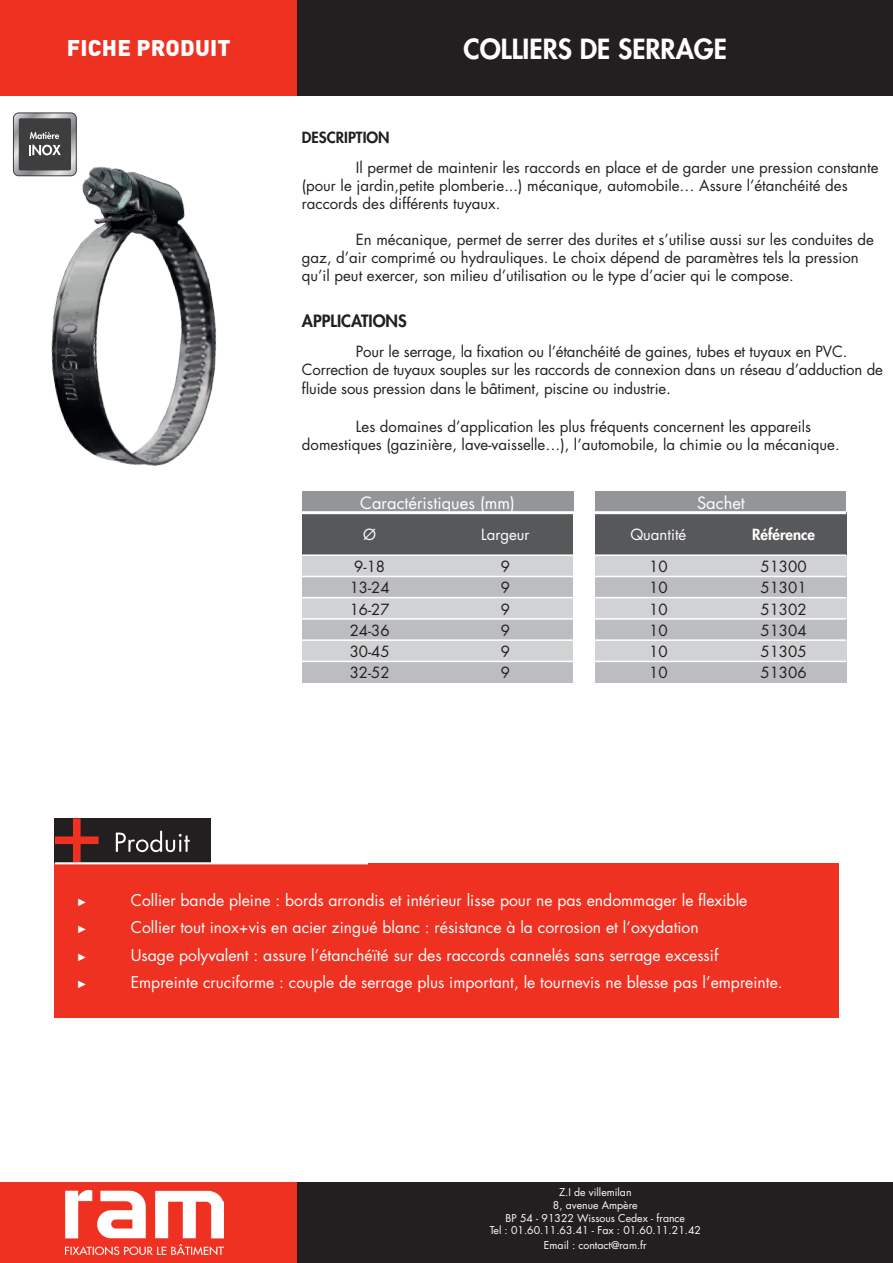
<style>
.page{position:relative;width:893px;height:1263px;background:#fff}
.page>*{position:absolute;margin:0;border:0;box-sizing:border-box;transform-origin:0 0}
.t1{font:800 27px "Futura Std";color:#fff}
.t2{font:900 22.5px "DIN Pro";letter-spacing:.01em;color:#fff}
.t3{font:16.5px "Futura Std";color:#fff}
.t4{font:800 16.5px "Futura Std";color:#231f20}
.t5{font:15.75px "Futura Std";color:#fff}
.t6{font:15px/18px "Futura Std";color:#231f20}
.t7{font:15px "Futura Std";color:#fff}
.t8{font:800 15px "Futura Std";color:#231f20}
.t9{font:800 15px "Futura Std";color:#fff}
.t10{font:10.65px "Arial";color:#fff}
.t11{font:10.5px/12.6px "Futura Std";color:#fff;text-align:center}
.s1{font-size:15.75px}
</style>
<div class="page">
<div style="left:0;top:0;width:446px;height:96px;background:#ef3122"></div>
<div style="left:0;top:1182px;width:446px;height:81px;background:#ef3122"></div>
<div style="left:298px;top:0;width:595px;height:96px;background:#231f20"></div>
<div style="left:298px;top:1182px;width:595px;height:81px;background:#231f20"></div>
<img style="left:66px;top:1190px;width:157px;height:64px">
<img style="left:17px;top:166px;width:200px;height:300px">
<svg style="left:13px;top:113px;width:64px;height:63px;background:#6c6c6e"></svg>
<div style="left:302px;top:491px;width:271px;height:22px;background:#939598"></div>
<div style="left:596px;top:491px;width:250px;height:22px;background:#939598"></div>
<div style="left:302px;top:513px;width:136px;height:42px;background:#57585a"></div>
<div style="left:302px;top:555px;width:136px;height:21px;background:#d1d2d4"></div>
<div style="left:437px;top:555px;width:136px;height:21px;background:#d1d2d4"></div>
<div style="left:596px;top:555px;width:125px;height:21px;background:#d1d2d4"></div>
<div style="left:721px;top:555px;width:125px;height:21px;background:#d1d2d4"></div>
<div style="left:302px;top:598px;width:136px;height:21px;background:#d1d2d4"></div>
<div style="left:437px;top:598px;width:136px;height:21px;background:#d1d2d4"></div>
<div style="left:596px;top:598px;width:125px;height:21px;background:#d1d2d4"></div>
<div style="left:721px;top:598px;width:125px;height:21px;background:#d1d2d4"></div>
<div style="left:302px;top:576px;width:136px;height:22px;background:#bcbdc0"></div>
<div style="left:437px;top:576px;width:136px;height:22px;background:#bcbdc0"></div>
<div style="left:596px;top:576px;width:125px;height:22px;background:#bcbdc0"></div>
<div style="left:721px;top:576px;width:125px;height:22px;background:#bcbdc0"></div>
<div style="left:302px;top:619px;width:136px;height:21px;background:#bcbdc0"></div>
<div style="left:437px;top:619px;width:136px;height:21px;background:#bcbdc0"></div>
<div style="left:596px;top:619px;width:125px;height:21px;background:#bcbdc0"></div>
<div style="left:721px;top:619px;width:125px;height:21px;background:#bcbdc0"></div>
<div style="left:302px;top:640px;width:136px;height:21px;background:#d1d2d4"></div>
<div style="left:437px;top:640px;width:136px;height:21px;background:#d1d2d4"></div>
<div style="left:596px;top:640px;width:125px;height:21px;background:#d1d2d4"></div>
<div style="left:721px;top:640px;width:125px;height:21px;background:#d1d2d4"></div>
<div style="left:302px;top:661px;width:136px;height:22px;background:#bcbdc0"></div>
<div style="left:437px;top:661px;width:136px;height:22px;background:#bcbdc0"></div>
<div style="left:596px;top:661px;width:125px;height:22px;background:#bcbdc0"></div>
<div style="left:721px;top:661px;width:125px;height:22px;background:#bcbdc0"></div>
<div style="left:438px;top:513px;width:135px;height:42px;background:#57585a"></div>
<div style="left:596px;top:513px;width:125px;height:42px;background:#57585a"></div>
<div style="left:721px;top:513px;width:125px;height:42px;background:#57585a"></div>
<hr style="left:302px;top:511px;width:544px;height:3px;background:#fff">
<hr style="left:302px;top:576px;width:544px;height:1px;background:#fff">
<hr style="left:302px;top:597px;width:544px;height:1px;background:#fff">
<hr style="left:302px;top:618px;width:544px;height:2px;background:#fff">
<hr style="left:302px;top:639px;width:544px;height:2px;background:#fff">
<hr style="left:302px;top:554px;width:544px;height:2px;background:#fff">
<hr style="left:302px;top:661px;width:544px;height:1px;background:#fff">
<div style="left:54px;top:818px;width:157px;height:44px;background:#231f20"></div>
<div style="left:55px;top:863px;width:784px;height:154px;background:#ef3122"></div>
<svg style="left:116px;top:831px;width:74px;height:21px"></svg>
<svg style="left:55px;top:818px;width:44px;height:44px"></svg>
<hr style="left:55px;top:862px;width:313px;height:2px;background:#fff">
<h2 class="t2" style="left:67px;top:32px;width:165px">FICHE PRODUIT</h2>
<h1 class="t1" style="left:464px;top:32px;width:265px">COLLIERS DE SERRAGE</h1>
<p class="t8" style="left:302px;top:128px;width:89px">DESCRIPTION</p>
<p class="t6" style="left:302px;top:159px;width:578px;text-indent:54px">Il permet de maintenir les raccords en place et de garder une pression constante (pour le jardin,petite plomberie...) mécanique, automobile… Assure l’étanchéité des raccords des différents tuyaux.</p>
<p class="t6" style="left:302px;top:231px;width:574px;text-indent:54px">En mécanique, permet de serrer des durites et s’utilise aussi sur les conduites de gaz, d’air comprimé ou hydrauliques. Le choix dépend de paramètres tels la pression qu’il peut exercer, son milieu d’utilisation ou le type d’acier qui le compose.</p>
<p class="t4" style="left:302px;top:311px;width:106px">APPLICATIONS</p>
<p class="t6" style="left:302px;top:343px;width:583px;line-height:18.5px;text-indent:54px">Pour le serrage, la fixation ou l’étanchéité de gaines, tubes et tuyaux en PVC.<br>Correction de tuyaux souples sur les raccords de connexion dans un réseau d’adduction de fluide sous pression dans le bâtiment, piscine ou industrie<span class="s1">.</span></p>
<p class="t6" style="left:302px;top:418px;width:539px;text-indent:54px">Les domaines d’application les plus fréquents concernent les appareils domestiques (gazinière, lave-vaisselle…), l’automobile, la chimie ou la mécanique.</p>
<p class="t3" style="left:360px;top:492px;width:156px">Caractéristiques (mm)</p>
<p class="t7" style="left:363px;top:525px;width:14px">Ø</p>
<p class="t7" style="left:481px;top:525px;width:50px">Largeur</p>
<p class="t6" style="left:354px;top:558px;width:32px">9-18</p>
<p class="t6" style="left:501px;top:558px;width:11px">9</p>
<p class="t7" style="left:630px;top:525px;width:58px">Quantité</p>
<p class="t6" style="left:649px;top:558px;width:20px">10</p>
<p class="t3" style="left:697px;top:492px;width:49px">Sachet</p>
<p class="t9" style="left:752px;top:525px;width:64px">Référence</p>
<p class="t6" style="left:760px;top:558px;width:48px">51300</p>
<p class="t6" style="left:350px;top:579px;width:42px">13-24</p>
<p class="t6" style="left:501px;top:579px;width:11px">9</p>
<p class="t6" style="left:649px;top:579px;width:20px">10</p>
<p class="t6" style="left:760px;top:579px;width:48px">51301</p>
<p class="t6" style="left:350px;top:621px;width:42px">24-36</p>
<p class="t6" style="left:501px;top:621px;width:11px">9</p>
<p class="t6" style="left:649px;top:621px;width:20px">10</p>
<p class="t6" style="left:760px;top:621px;width:48px">51304</p>
<p class="t6" style="left:350px;top:643px;width:42px">30-45</p>
<p class="t6" style="left:501px;top:643px;width:11px">9</p>
<p class="t6" style="left:649px;top:643px;width:20px">10</p>
<p class="t6" style="left:760px;top:643px;width:48px">51305</p>
<p class="t6" style="left:350px;top:664px;width:42px">32-52</p>
<p class="t6" style="left:501px;top:664px;width:11px">9</p>
<p class="t6" style="left:649px;top:664px;width:20px">10</p>
<p class="t6" style="left:760px;top:664px;width:48px">51306</p>
<p class="t6" style="left:350px;top:600px;width:42px">16-27</p>
<p class="t6" style="left:501px;top:600px;width:11px">9</p>
<p class="t6" style="left:649px;top:600px;width:20px">10</p>
<p class="t6" style="left:760px;top:600px;width:48px">51302</p>
<p class="t10" style="left:77px;top:895px;width:12px">►</p>
<p class="t5" style="left:131px;top:890px;width:618px">Collier bande pleine : bords arrondis et intérieur lisse pour ne pas endommager le flexible</p>
<p class="t10" style="left:77px;top:922px;width:12px">►</p>
<p class="t5" style="left:131px;top:918px;width:569px">Collier tout inox+vis en acier zingué blanc : résistance à la corrosion et l’oxydation</p>
<p class="t10" style="left:77px;top:950px;width:12px">►</p>
<p class="t5" style="left:131px;top:945px;width:589px">Usage polyvalent : assure l’étanchéïté sur des raccords cannelés sans serrage excessif</p>
<p class="t10" style="left:77px;top:977px;width:12px">►</p>
<p class="t5" style="left:131px;top:972px;width:653px">Empreinte cruciforme : couple de serrage plus important, le tournevis ne blesse pas l’empreinte.</p>
<p class="t11" style="left:490px;top:1186px;width:213px">Z.I de villemilan<br>8, avenue Ampère<br>BP 54 - 91322 Wissous Cedex - france<br>Tel : 01.60.11.63.41 - Fax : 01.60.11.21.42</p>
<p class="t11" style="left:544px;top:1238px;width:104px">Email : contact@ram.fr</p>
</div>
